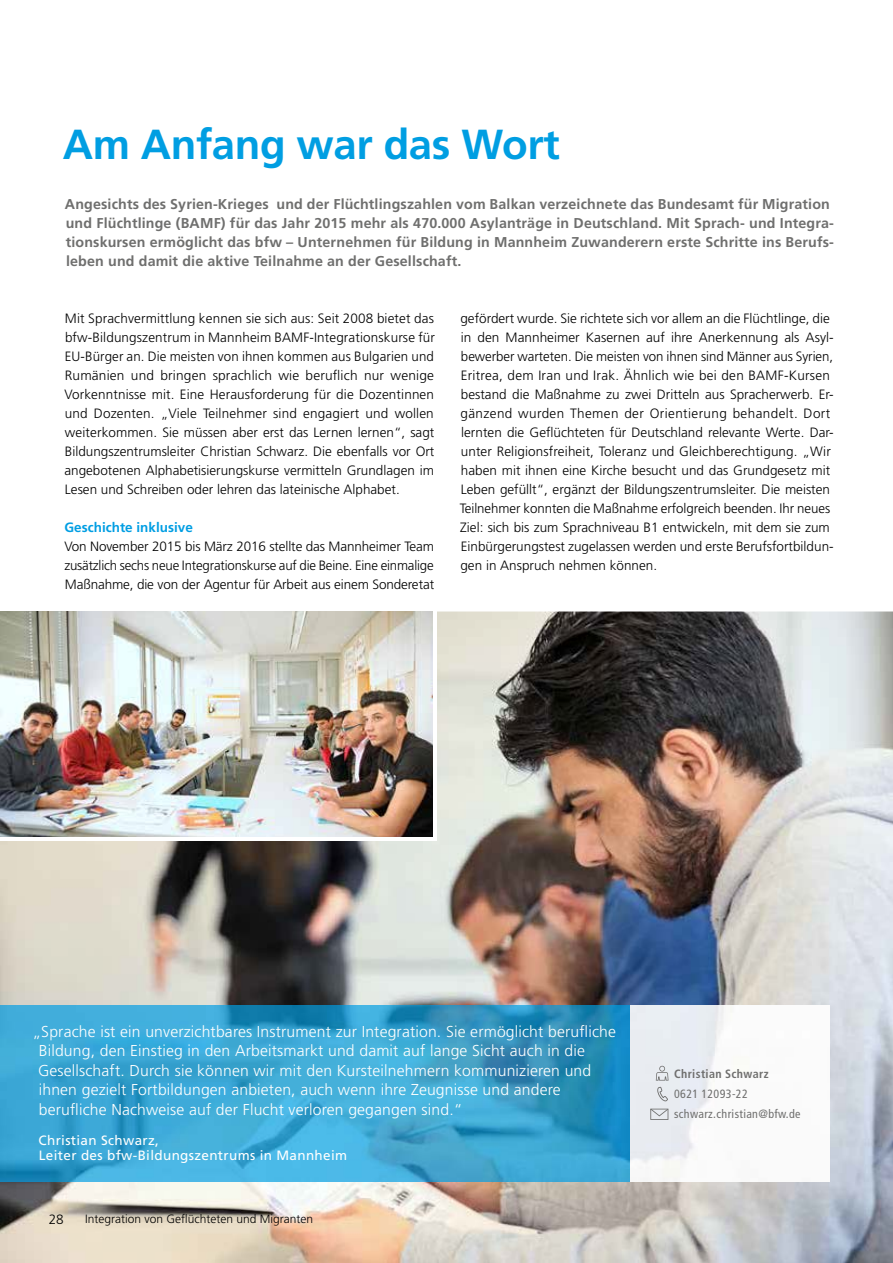
<style>
.page{position:relative;width:893px;height:1263px;background:#fff}
.page>*{position:absolute;margin:0;border:0;box-sizing:border-box;transform-origin:0 0}
.t1{font:700 42px "Frutiger";letter-spacing:-.01em;color:#009ee2}
.t2{font:300 15.75px/19.5px "Frutiger";letter-spacing:.01em;color:#fff}
.t3{font:700 14.25px/19px "Frutiger";letter-spacing:.01em;color:#6f6f6e}
.t4{font:300 13.5px/19px "Frutiger";color:#000;text-align:justify}
.t5{font:13.5px/15px "Frutiger";letter-spacing:.025em;color:#fff}
.t6{font:700 13.5px "Frutiger";color:#009ee3}
.t7{font:300 12px "Frutiger";color:#000}
.t8{font:condensed 12px/19.6px "Frutiger";letter-spacing:.03em;color:#6f6f6e}
.t9{font:700 condensed 12px "Frutiger";letter-spacing:.03em;color:#6f6f6e}
</style>
<div class="page">
<img style="left:0;top:611px;width:893px;height:652px">
<img style="left:0;top:611px;width:433px;height:226px">
<img style="left:0;top:1005px;width:829px;height:176px">
<hr style="left:0;top:837px;width:436px;height:3px;background:#fff">
<hr style="left:433px;top:607px;width:3px;height:232px;background:#fff">
<svg style="left:657px;top:1087px;width:11px;height:14px"></svg>
<svg style="left:656px;top:1066px;width:12px;height:14px"></svg>
<svg style="left:650px;top:1109px;width:18px;height:11px"></svg>
<h1 class="t1" style="left:63px;top:120px;width:498px">Am Anfang war das Wort</h1>
<p class="t3" style="left:65px;top:195px;width:770px">Angesichts des Syrien-Krieges und der Flüchtlingszahlen vom Balkan verzeichnete das Bundesamt für Migration und Flüchtlinge (BAMF) für das Jahr 2015 mehr als 470.000 Asylanträge in Deutschland. Mit Sprach- und Integra&shy;tionskursen ermöglicht das bfw – Unternehmen für Bildung in Mannheim Zuwanderern erste Schritte ins Berufs&shy;leben und damit die aktive Teilnahme an der Gesellschaft.</p>
<p class="t4" style="left:64px;top:309px;width:372px">Mit Sprachvermittlung kennen sie sich aus: Seit 2008 bietet das bfw-Bildungszentrum in Mannheim BAMF-Integrationskurse für EU-Bürger an. Die meisten von ihnen kommen aus Bulgarien und Rumänien und bringen sprachlich wie beruflich nur wenige Vorkenntnisse mit. Eine Herausforderung für die Dozentinnen und Dozenten. „Viele Teilnehmer sind engagiert und wollen weiterkommen. Sie müssen aber erst das Lernen lernen“, sagt Bildungszentrumsleiter Christian Schwarz. Die ebenfalls vor Ort angebotenen Alphabetisierungskurse vermitteln Grundlagen im Lesen und Schreiben oder lehren das lateinische Alphabet.</p>
<p class="t6" style="left:65px;top:520px;width:130px">Geschichte inklusive</p>
<p class="t4" style="left:64px;top:537px;width:372px">Von November 2015 bis März 2016 stellte das Mannheimer Team zusätzlich sechs neue Integrationskurse auf die Beine. Eine einmalige Maßnahme, die von der Agentur für Arbeit aus einem Sonde retat</p>
<p class="t4" style="left:460px;top:309px;width:375px;text-align:left">gefördert wurde. Sie richtete sich vor allem an die Flüchtlinge, die in den Mannheimer Kasernen auf ihre Anerkennung als Asyl&shy;bewerber warteten. Die meisten von ihnen sind Männer aus Syrien, Eritrea, dem Iran und Irak. Ähnlich wie bei den BAMF-Kursen bestand die Maßnahme zu zwei Dritteln aus Spracherwerb. Er&shy;gänzend wurden Themen der Orientierung behandelt. Dort lernten die Geflüchteten für Deutschland relevante Werte. Dar&shy;unter Religionsfreiheit, Toleranz und Gleichberechtigung. „Wir haben mit ihnen eine Kirche besucht und das Grundgesetz mit Leben gefüllt“, ergänzt der Bildungszentrumsleiter. Die meisten Teilnehmer konnten die Maßnahme erfolgreich beenden. Ihr neues Ziel: sich bis zum Sprachniveau B1 entwickeln, mit dem sie zum Einbürgerungstest zugelassen werden und erste Berufsfortbildun&shy;gen in Anspruch nehmen können.</p>
<p class="t2" style="left:38px;top:1021px;width:579px;text-indent:-6px">„Sprache ist ein unverzichtbares Instrument zur Integration. Sie ermöglicht berufliche Bildung, den Einstieg in den Arbeitsmarkt und damit auf lange Sicht auch in die Gesellschaft. Durch sie können wir mit den Kursteilnehmern kommunizieren und ihnen gezielt Fortbildungen anbieten, auch wenn ihre Zeugnisse und andere berufliche Nachweise auf der Flucht verloren gegangen sind.“</p>
<p class="t5" style="left:39px;top:1132px;width:310px">Christian Schwarz,<br>Leiter des bfw-Bildungszentrums in Mannheim</p>
<p class="t4" style="left:49px;top:1209px;width:17px">28</p>
<p class="t7" style="left:85px;top:1212px;width:230px">Integration von Geflüchteten und Migranten</p>
<p class="t9" style="left:674px;top:1067px;width:96px">Christian Schwarz</p>
<p class="t8" style="left:674px;top:1084px;width:128px">0621 12093-22 schwarz.christian@bfw.de</p>
</div>
